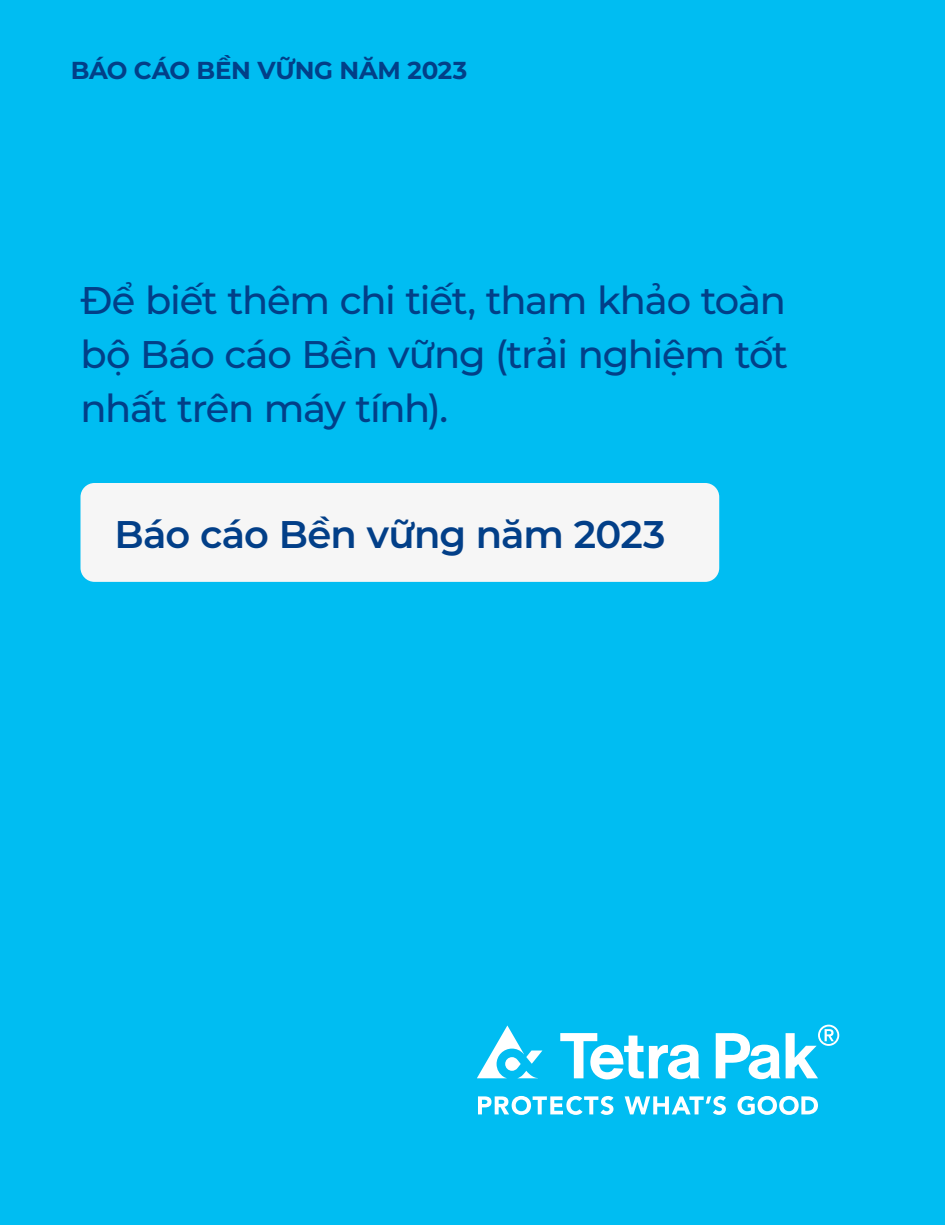
<style>
.page{position:relative;width:945px;height:1225px;background:#00bdf2}
.page>*{position:absolute;margin:0;border:0;box-sizing:border-box;transform-origin:0 0}
.t1{font:500 38.5px/54.2px "Montserrat";letter-spacing:-.035em;color:#023f88;text-align:justify}
.t2{font:600 38.5px "Montserrat";letter-spacing:-.025em;color:#023f88}
.t3{font:700 24.5px "Montserrat";letter-spacing:-.01em;color:#023f88}
</style>
<div class="page">
<div style="left:80px;top:483px;width:639px;height:99px;background:#f6f6f6;border-radius:14px"></div>
<svg style="left:478px;top:1096px;width:135px;height:19px"></svg>
<svg style="left:625px;top:1096px;width:101px;height:19px"></svg>
<svg style="left:737px;top:1096px;width:81px;height:19px"></svg>
<svg style="left:560px;top:1033px;width:140px;height:47px"></svg>
<svg style="left:477px;top:1025px;width:65px;height:53px"></svg>
<svg style="left:716px;top:1025px;width:123px;height:54px"></svg>
<p class="t3" style="left:71px;top:52px;width:398px">BÁO CÁO BỀN VỮNG NĂM 2023</p>
<p class="t1" style="left:80px;top:271px;width:709px">Để biết thêm chi tiết, tham khảo toàn bộ Báo cáo Bền vững (trải nghiệm tốt nhất trên máy tính).</p>
<p class="t2" style="left:115px;top:507px;width:552px">Báo cáo Bền vững năm 2023</p>
</div>
